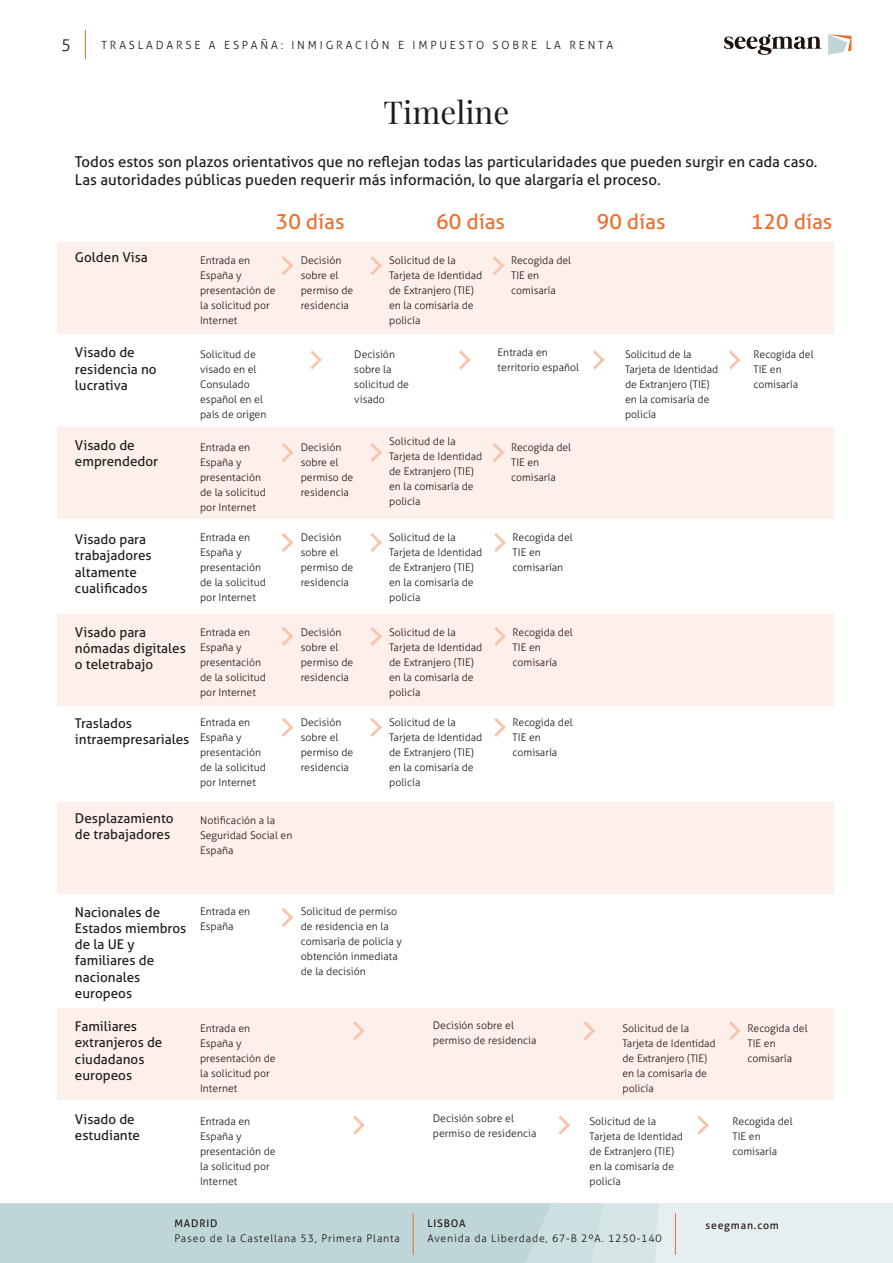
<style>
.page{position:relative;width:893px;height:1263px;background:#fff}
.page>*{position:absolute;margin:0;border:0;box-sizing:border-box;transform-origin:0 0}
.t1{font:31.5px "Playfair Display";color:#1d1d1b}
.t2{font:21px "Aller";color:#ed6e2b}
.t3{font:300 16.5px "Aller";color:#1e120d}
.t4{font:15px/18px "Aller";color:#1d1d1b}
.t5{font:13.5px/16.2px "Aller";color:#1d1d1b}
.t6{font:300 11.25px "Aller";letter-spacing:.25em;color:#1e120d}
.t7{font:300 10.5px/15px "Aller";color:#1f140f}
.t8{font:300 10.5px "Aller";letter-spacing:.08em;color:#1e120d}
.t9{font:10.5px "Aller";letter-spacing:.08em;color:#1e120d}
</style>
<div class="page">
<div style="left:58px;top:428px;width:776px;height:91px;background:#fdf0ea"></div>
<div style="left:58px;top:242px;width:776px;height:92px;background:#fdf0ea"></div>
<div style="left:58px;top:802px;width:776px;height:91px;background:#fdf0ea"></div>
<div style="left:58px;top:1008px;width:776px;height:92px;background:#fdf0ea"></div>
<div style="left:58px;top:614px;width:776px;height:91px;background:#fdf0ea"></div>
<div style="left:0;top:1203px;width:893px;height:60px;background:#e6eff0"></div>
<svg style="left:0;top:1203px;width:659px;height:60px"></svg>
<hr style="left:413px;top:1213px;width:1px;height:41px;background:#ed6e2b">
<hr style="left:675px;top:1213px;width:1px;height:41px;background:#ed6e2b">
<svg style="left:85px;top:30px;width:1px;height:29px"></svg>
<svg style="left:724px;top:34px;width:97px;height:21px"></svg>
<svg style="left:828px;top:34px;width:23px;height:21px"></svg>
<svg style="left:282px;top:256px;width:11px;height:19px"></svg>
<svg style="left:310px;top:350px;width:12px;height:19px"></svg>
<svg style="left:459px;top:350px;width:12px;height:19px"></svg>
<svg style="left:729px;top:350px;width:11px;height:19px"></svg>
<svg style="left:593px;top:350px;width:12px;height:19px"></svg>
<svg style="left:493px;top:256px;width:11px;height:19px"></svg>
<svg style="left:370px;top:256px;width:12px;height:19px"></svg>
<svg style="left:282px;top:443px;width:11px;height:19px"></svg>
<svg style="left:493px;top:443px;width:11px;height:19px"></svg>
<svg style="left:370px;top:443px;width:12px;height:19px"></svg>
<svg style="left:282px;top:533px;width:11px;height:19px"></svg>
<svg style="left:494px;top:533px;width:12px;height:19px"></svg>
<svg style="left:370px;top:533px;width:12px;height:19px"></svg>
<svg style="left:282px;top:627px;width:11px;height:19px"></svg>
<svg style="left:494px;top:627px;width:12px;height:19px"></svg>
<svg style="left:370px;top:627px;width:12px;height:19px"></svg>
<svg style="left:282px;top:718px;width:11px;height:19px"></svg>
<svg style="left:494px;top:718px;width:12px;height:19px"></svg>
<svg style="left:370px;top:718px;width:12px;height:19px"></svg>
<svg style="left:353px;top:1021px;width:12px;height:19px"></svg>
<svg style="left:353px;top:1115px;width:12px;height:20px"></svg>
<svg style="left:559px;top:1115px;width:11px;height:20px"></svg>
<svg style="left:697px;top:1115px;width:12px;height:20px"></svg>
<svg style="left:729px;top:1021px;width:12px;height:19px"></svg>
<svg style="left:584px;top:1021px;width:11px;height:19px"></svg>
<svg style="left:282px;top:908px;width:11px;height:19px"></svg>
<h3 class="t3" style="left:61px;top:35px;width:11px">5</h3>
<p class="t6" style="left:102px;top:38px;width:513px">TRASLADARSE A ESPAÑA: INMIGRACIÓN E IMPUESTO SOBRE LA RENTA</p>
<h1 class="t1" style="left:384px;top:93px;width:127px">Timeline</h1>
<h3 class="t4" style="left:75px;top:153px;width:744px">Todos estos son plazos orientativos que no reflejan todas las particularidades que pueden surgir en cada caso.<br>Las autoridades públicas pueden requerir más información, lo que alargaría el proceso.</h3>
<p class="t5" style="left:75px;top:249px;width:74px">Golden Visa</p>
<p class="t5" style="left:75px;top:344px;width:83px">Visado de residencia no lucrativa</p>
<p class="t5" style="left:75px;top:437px;width:85px">Visado de emprendedor</p>
<p class="t5" style="left:75px;top:531px;width:78px">Visado para trabajadores altamente cualificados</p>
<p class="t5" style="left:75px;top:624px;width:112px">Visado para nómadas digitales o teletrabajo</p>
<p class="t5" style="left:75px;top:715px;width:116px">Traslados intraempresariales</p>
<p class="t5" style="left:75px;top:810px;width:100px">Desplazamiento de trabajadores</p>
<h2 class="t2" style="left:276px;top:209px;width:70px">30 días</h2>
<h2 class="t2" style="left:436px;top:209px;width:70px">60 días</h2>
<h2 class="t2" style="left:597px;top:209px;width:70px">90 días</h2>
<h2 class="t2" style="left:751px;top:209px;width:83px">120 días</h2>
<p class="t7" style="left:200px;top:253px;width:77px">Entrada en<br>España y presentación de la solicitud por<br>Internet</p>
<p class="t7" style="left:301px;top:253px;width:54px">Decisión sobre el permiso de residencia</p>
<p class="t7" style="left:389px;top:253px;width:95px">Solicitud de la<br>Tarjeta de Identidad de Extranjero (TIE) en la comisaría de policía</p>
<p class="t7" style="left:200px;top:347px;width:68px">Solicitud de visado en el<br>Consulado español en el país de origen</p>
<p class="t7" style="left:354px;top:347px;width:56px">Decisión sobre la solicitud de visado</p>
<p class="t7" style="left:498px;top:344px;width:83px">Entrada en territorio español</p>
<p class="t7" style="left:625px;top:347px;width:95px">Solicitud de la<br>Tarjeta de Identidad de Extranjero (TIE) en la comisaría de policía</p>
<p class="t7" style="left:754px;top:347px;width:62px">Recogida del<br>TIE en comisaría</p>
<p class="t7" style="left:511px;top:253px;width:62px">Recogida del<br>TIE en comisaría</p>
<p class="t7" style="left:200px;top:440px;width:67px">Entrada en<br>España y presentación de la solicitud por Internet</p>
<p class="t7" style="left:301px;top:440px;width:54px">Decisión sobre el permiso de residencia</p>
<p class="t7" style="left:389px;top:434px;width:95px">Solicitud de la<br>Tarjeta de Identidad de Extranjero (TIE) en la comisaría de policía</p>
<p class="t7" style="left:511px;top:440px;width:62px">Recogida del<br>TIE en comisaría</p>
<p class="t7" style="left:200px;top:530px;width:67px">Entrada en<br>España y presentación de la solicitud por Internet</p>
<p class="t7" style="left:301px;top:530px;width:54px">Decisión sobre el permiso de residencia</p>
<p class="t7" style="left:389px;top:530px;width:95px">Solicitud de la<br>Tarjeta de Identidad de Extranjero (TIE) en la comisaría de policía</p>
<p class="t7" style="left:513px;top:530px;width:62px">Recogida del<br>TIE en comisarían</p>
<p class="t7" style="left:200px;top:625px;width:67px">Entrada en<br>España y presentación de la solicitud por Internet</p>
<p class="t7" style="left:301px;top:625px;width:54px">Decisión sobre el permiso de residencia</p>
<p class="t7" style="left:389px;top:625px;width:95px">Solicitud de la<br>Tarjeta de Identidad de Extranjero (TIE) en la comisaría de policía</p>
<p class="t7" style="left:513px;top:625px;width:62px">Recogida del<br>TIE en comisaría</p>
<p class="t7" style="left:200px;top:715px;width:67px">Entrada en<br>España y presentación de la solicitud por Internet</p>
<p class="t7" style="left:200px;top:813px;width:94px">Notificación a la<br>Seguridad Social en<br>España</p>
<p class="t7" style="left:389px;top:715px;width:95px">Solicitud de la<br>Tarjeta de Identidad de Extranjero (TIE) en la comisaría de policía</p>
<p class="t7" style="left:513px;top:715px;width:62px">Recogida del<br>TIE en comisaría</p>
<p class="t7" style="left:301px;top:715px;width:54px">Decisión sobre el permiso de residencia</p>
<p class="t5" style="left:75px;top:904px;width:113px">Nacionales de<br>Estados miembros de la UE y familiares de nacionales europeos</p>
<p class="t5" style="left:75px;top:1018px;width:89px">Familiares extranjeros de ciudadanos europeos</p>
<p class="t5" style="left:75px;top:1111px;width:67px">Visado de estudiante</p>
<p class="t7" style="left:200px;top:904px;width:52px">Entrada en<br>España</p>
<p class="t7" style="left:301px;top:904px;width:103px">Solicitud de permiso de residencia en la comisaría de policía y obtención inmediata de la decisión</p>
<p class="t7" style="left:200px;top:1020px;width:77px">Entrada en<br>España y presentación de la solicitud por<br>Internet</p>
<p class="t7" style="left:433px;top:1018px;width:105px">Decisión sobre el permiso de residencia</p>
<p class="t7" style="left:622px;top:1020px;width:95px">Solicitud de la<br>Tarjeta de Identidad de Extranjero (TIE) en la comisaría de policía</p>
<p class="t7" style="left:748px;top:1020px;width:62px">Recogida del<br>TIE en comisaría</p>
<p class="t7" style="left:200px;top:1113px;width:77px">Entrada en<br>España y presentación de la solicitud por<br>Internet</p>
<p class="t7" style="left:433px;top:1111px;width:105px">Decisión sobre el permiso de residencia</p>
<p class="t7" style="left:590px;top:1113px;width:95px">Solicitud de la<br>Tarjeta de Identidad de Extranjero (TIE) en la comisaría de policía</p>
<p class="t7" style="left:733px;top:1113px;width:62px">Recogida del<br>TIE en comisaría</p>
<p class="t9" style="left:174px;top:1217px;width:45px">MADRID</p>
<p class="t8" style="left:174px;top:1232px;width:227px">Paseo de la Castellana 53, Primera Planta</p>
<p class="t9" style="left:427px;top:1217px;width:40px">LISBOA</p>
<p class="t8" style="left:427px;top:1232px;width:236px">Avenida da Liberdade, 67-B 2ºA. 1250-140</p>
<p class="t9" style="left:705px;top:1218px;width:75px">seegman.com</p>
</div>
